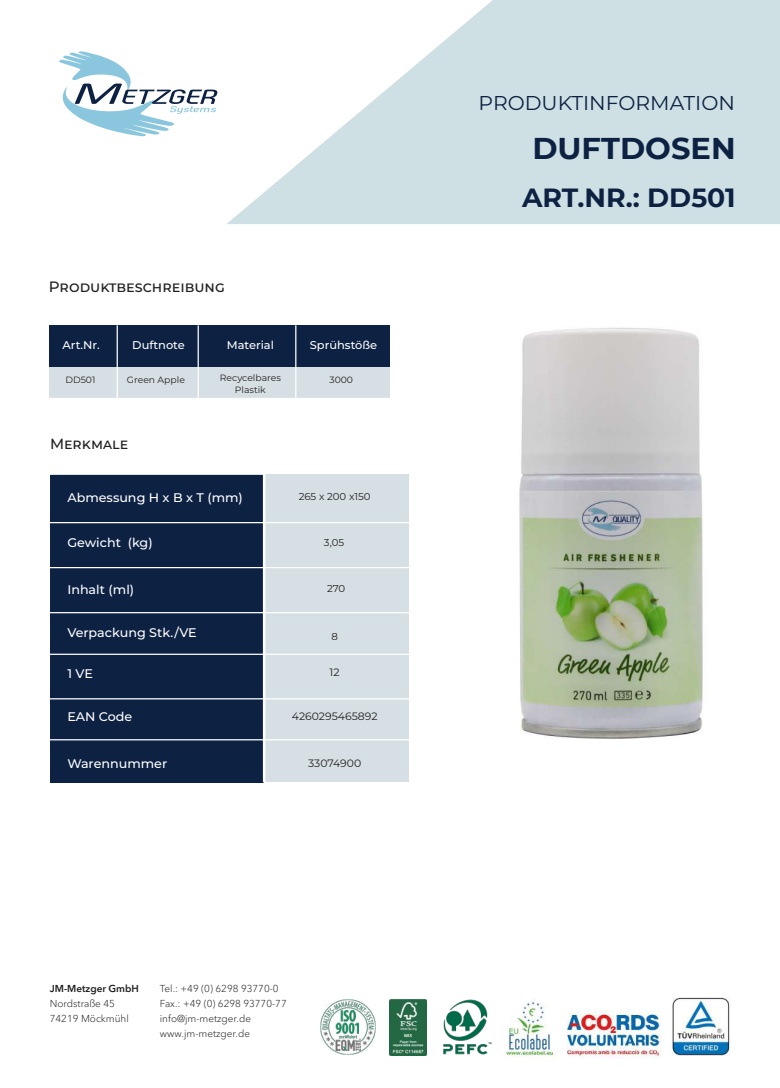
<style>
.page{position:relative;width:780px;height:1088px;background:#fff}
.page>*{position:absolute;margin:0;border:0;box-sizing:border-box;transform-origin:0 0}
.t1{font:700 30px "Montserrat";color:#0d2143}
.t2{font:700 26.25px "Montserrat";color:#0d2143}
.t3{font:20px "Montserrat";color:#0d2143}
.t4{font:500 15px "Montserrat";color:#231f20}
.t5{font:500 14.75px "Montserrat";color:#231f20}
.t6{font:500 12.5px "Montserrat";color:#fff}
.t7{font:500 11.25px "Montserrat";color:#fff}
.t8{font:10.75px "Montserrat";color:#231f20}
.t9{font:300 10px/15px "Avenir Next Cyr";color:#231f20}
.t10{font:10px "Montserrat";color:#231f20}
.t11{font:600 10px "Avenir Next Cyr";color:#231f20}
.t12{font:9.12px/11.8px "Montserrat";color:#231f20;text-align:center}
</style>
<div class="page">
<svg style="left:227px;top:0;width:553px;height:224px;fill:#cee0e4"></svg>
<svg style="left:59px;top:51px;width:159px;height:86px"></svg>
<img style="left:519px;top:327px;width:184px;height:412px">
<div style="left:52px;top:474px;width:357px;height:308px;background:#d6dfe4"></div>
<div style="left:50px;top:475px;width:214px;height:307px;background:#0d2143"></div>
<hr style="left:50px;top:612px;width:359px;height:1px;background:#fff">
<hr style="left:50px;top:654px;width:359px;height:1px;background:#fff">
<hr style="left:50px;top:698px;width:359px;height:1px;background:#fff">
<hr style="left:50px;top:739px;width:359px;height:1px;background:#fff">
<hr style="left:50px;top:567px;width:391px;height:1px;background:#fff">
<hr style="left:50px;top:522px;width:359px;height:1px;background:#fff">
<hr style="left:263px;top:474px;width:2px;height:308px;background:#fff">
<div style="left:49px;top:328px;width:341px;height:70px;background:#d6dfe4"></div>
<div style="left:50px;top:325px;width:340px;height:41px;background:#0d2143"></div>
<hr style="left:117px;top:325px;width:1px;height:73px;background:#fff">
<hr style="left:197px;top:325px;width:2px;height:73px;background:#fff">
<hr style="left:295px;top:325px;width:1px;height:73px;background:#fff">
<img style="left:672px;top:998px;width:59px;height:57px">
<img style="left:567px;top:1010px;width:93px;height:48px">
<img style="left:443px;top:999px;width:49px;height:55px">
<img style="left:506px;top:1001px;width:49px;height:56px">
<img style="left:389px;top:999px;width:37px;height:56px">
<img style="left:320px;top:999px;width:55px;height:55px">
<h3 class="t4" style="left:49px;top:276px;width:177px">Produktbeschreibung</h3>
<p class="t7" style="left:62px;top:337px;width:39px">Art.Nr.</p>
<p class="t7" style="left:132px;top:337px;width:54px">Duftnote</p>
<p class="t7" style="left:227px;top:337px;width:49px">Material</p>
<p class="t12" style="left:65px;top:374px;width:31px">DD501</p>
<p class="t12" style="left:127px;top:374px;width:59px">Green Apple</p>
<p class="t12" style="left:220px;top:371px;width:62px">Recycelbares<br>Plastik</p>
<h3 class="t5" style="left:50px;top:434px;width:79px">Merkmale</h3>
<p class="t7" style="left:310px;top:337px;width:69px">Sprühstöße</p>
<p class="t12" style="left:329px;top:374px;width:25px">3000</p>
<p class="t6" style="left:67px;top:489px;width:177px">Abmessung H x B x T (mm)</p>
<p class="t10" style="left:299px;top:489px;width:73px">265 x 200 x150</p>
<p class="t6" style="left:67px;top:534px;width:87px">Gewicht (kg)</p>
<p class="t10" style="left:324px;top:535px;width:22px">3,05</p>
<p class="t10" style="left:327px;top:582px;width:20px">270</p>
<p class="t6" style="left:67px;top:581px;width:68px">Inhalt (ml)</p>
<p class="t6" style="left:67px;top:624px;width:131px">Verpackung Stk./VE</p>
<p class="t6" style="left:67px;top:664px;width:27px">1 VE</p>
<p class="t6" style="left:67px;top:708px;width:66px">EAN Code</p>
<p class="t8" style="left:292px;top:708px;width:87px">4260295465892</p>
<p class="t6" style="left:67px;top:755px;width:101px">Warennummer</p>
<p class="t8" style="left:308px;top:755px;width:55px">33074900</p>
<p class="t10" style="left:331px;top:629px;width:8px">8</p>
<p class="t8" style="left:329px;top:665px;width:12px">12</p>
<p class="t11" style="left:50px;top:982px;width:91px">JM-Metzger GmbH</p>
<p class="t9" style="left:50px;top:996px;width:80px">Nordstraße 45<br>74219 Möckmühl</p>
<p class="t9" style="left:160px;top:981px;width:128px">Tel.: +49 (0) 6298 93770-0<br>Fax.: +49 (0) 6298 93770-77 info@jm-metzger.de www.jm-metzger.de</p>
<h3 class="t3" style="left:478px;top:89px;width:258px">PRODUKTINFORMATION</h3>
<h1 class="t1" style="left:532px;top:127px;width:205px">DUFTDOSEN</h1>
<h2 class="t2" style="left:522px;top:179px;width:215px">ART.NR.: DD501</h2>
</div>
